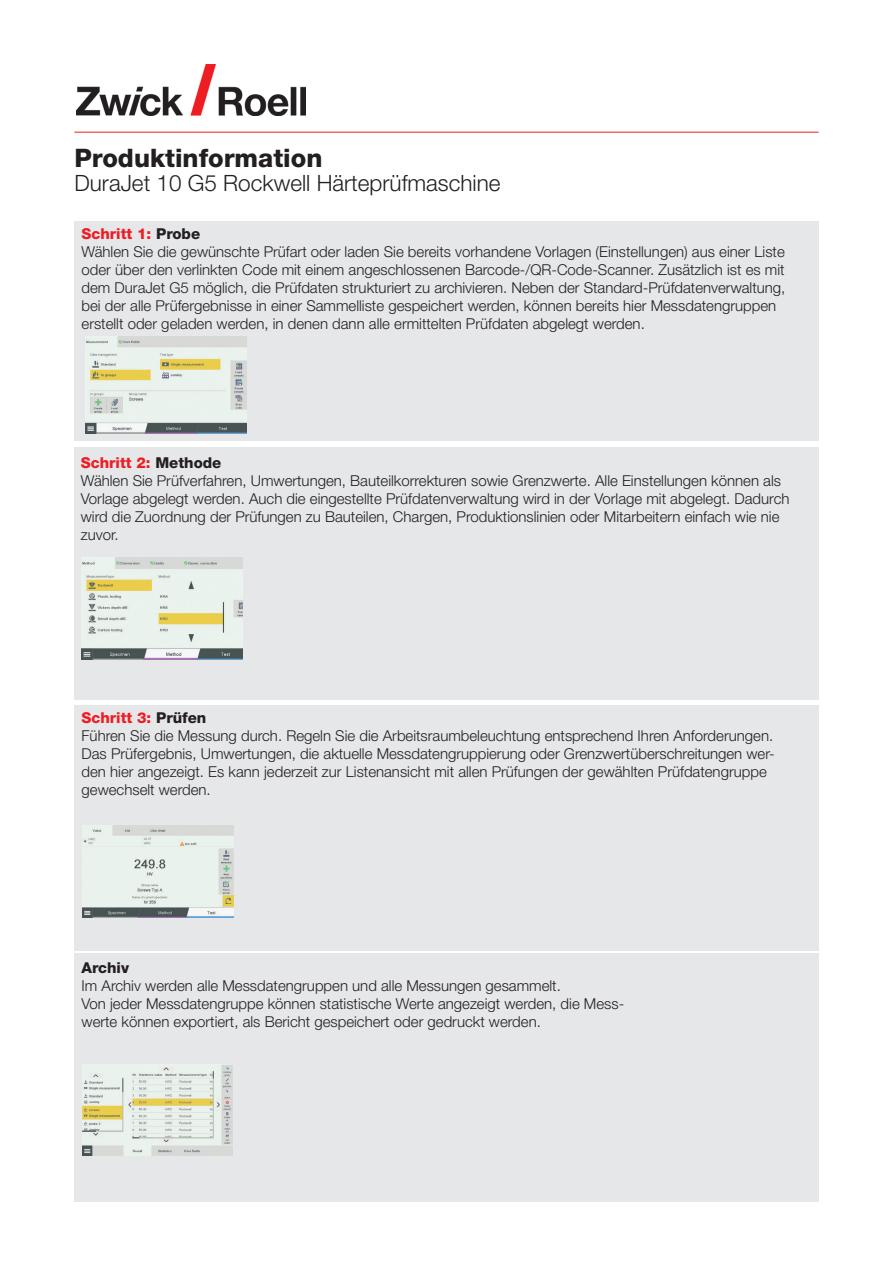
<style>
.page{position:relative;width:893px;height:1263px;background:#fff}
.page>*{position:absolute;margin:0;border:0;box-sizing:border-box;transform-origin:0 0}
.t1{font:800 25.5px "Helvetica Neue LT Std";color:#231f20}
.t2{font:300 22.5px "Helvetica Neue LT Std";color:#231f20}
.Haupttext{font:300 15px/18px "Helvetica Neue LT Std";color:#231f20}
.Haupttext-2{font:800 15px "Helvetica Neue LT Std";color:#ee1d23}
.Haupttext-3{font:800 15px "Helvetica Neue LT Std";color:#231f20}
.s1{color:#231f20}
</style>
<div class="page">
<div style="left:74px;top:953px;width:745px;height:248px;background:#e6e7e9"></div>
<div style="left:74px;top:221px;width:745px;height:219px;background:#e6e7e9"></div>
<div style="left:74px;top:447px;width:745px;height:252px;background:#e6e7e9"></div>
<div style="left:74px;top:705px;width:745px;height:245px;background:#e6e7e9"></div>
<img style="left:85px;top:337px;width:162px;height:97px">
<img style="left:82px;top:558px;width:161px;height:101px">
<img style="left:82px;top:826px;width:151px;height:91px">
<img style="left:82px;top:1065px;width:150px;height:90px">
<hr style="left:74px;top:132px;width:745px;height:1px;background:#ee1d23">
<img style="left:77px;top:64px;width:228px;height:52px">
<h1 class="t1" style="left:74px;top:143px;width:249px">Produktinformation</h1>
<h2 class="t2" style="left:74px;top:169px;width:427px">DuraJet 10 G5 Rockwell Härteprüfmaschine</h2>
<p class="Haupttext-2" style="left:82px;top:225px;width:120px">Schritt 1: <span class="s1">Probe</span></p>
<p class="Haupttext" style="left:82px;top:242px;width:705px">Wählen Sie die gewünschte Prüfart oder laden Sie bereits vorhandene Vorlagen (Einstellungen) aus einer Liste oder über den verlinkten Code mit einem angeschlossenen Barcode-/QR-Code-Scanner. Zusätzlich ist es mit dem DuraJet G5 möglich, die Prüfdaten strukturiert zu archivieren. Neben der Standard-Prüfdatenverwaltung, bei der alle Prüfergebnisse in einer Sammelliste gespeichert werden, können bereits hier Messdatengruppen erstellt oder geladen werden, in denen dann alle ermittelten Prüfdaten abgelegt werden.</p>
<p class="Haupttext-2" style="left:81px;top:454px;width:142px">Schritt 2: <span class="s1">Methode</span></p>
<p class="Haupttext" style="left:81px;top:471px;width:710px">Wählen Sie Prüfverfahren, Umwertungen, Bauteilkorrekturen sowie Grenzwerte. Alle Einstellungen können als Vorlage abgelegt werden. Auch die eingestellte Prüfdatenverwaltung wird in der Vorlage mit abgelegt. Dadurch wird die Zuordnung der Prüfungen zu Bauteilen, Chargen, Produktionslinien oder Mitarbeitern einfach wie nie zuvor.</p>
<p class="Haupttext-2" style="left:82px;top:709px;width:126px">Schritt 3: <span class="s1">Prüfen</span></p>
<p class="Haupttext" style="left:82px;top:727px;width:695px">Führen Sie die Messung durch. Regeln Sie die Arbeitsraumbeleuchtung entsprechend Ihren Anforderungen.<br>Das Prüfergebnis, Umwertungen, die aktuelle Messdatengruppierung oder Grenzwertüberschreitungen wer&shy;den hier angezeigt. Es kann jederzeit zur Listenansicht mit allen Prüfungen der gewählten Prüfdatengruppe gewechselt werden.</p>
<p class="Haupttext-3" style="left:82px;top:959px;width:49px">Archiv</p>
<p class="Haupttext" style="left:82px;top:976px;width:481px">Im Archiv werden alle Messdatengruppen und alle Messungen gesammelt.</p>
<p class="Haupttext" style="left:82px;top:994px;width:544px">Von jeder Messdatengruppe können statistische Werte angezeigt werden, die Mess&shy;werte können exportiert, als Bericht gespeichert oder gedruckt werden.</p>
</div>
